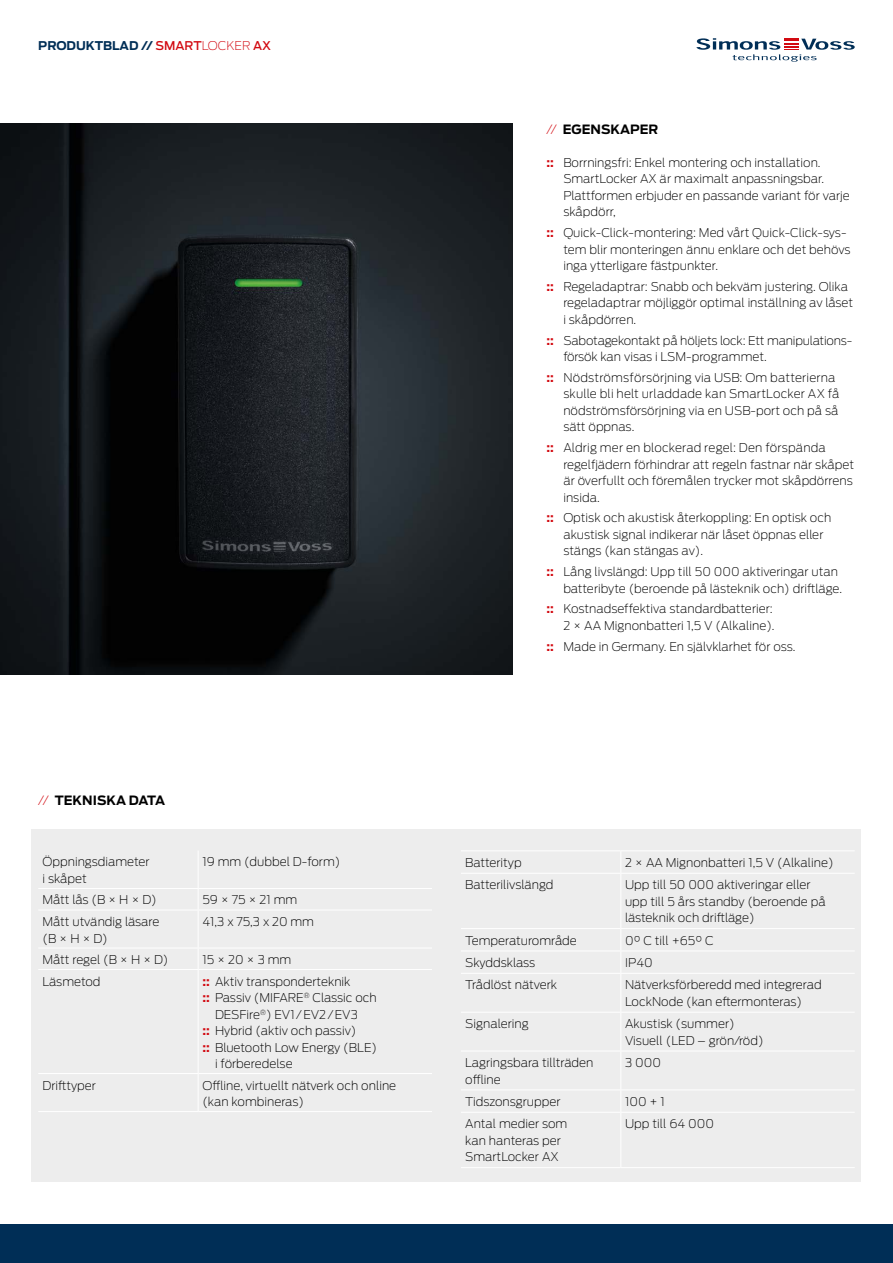
<style>
.page{position:relative;width:893px;height:1263px;background:#fff}
.page>*{position:absolute;margin:0;border:0;box-sizing:border-box;transform-origin:0 0}
.t1{font:700 12.75px "Antenna";color:#000}
.t2{font:200 12px/16.5px "Antenna";color:#000}
.t3{font:700 12px "Antenna";color:#002e56}
.s1{font-weight:500;color:#d20a11}
.s2{font-weight:200;color:#d20a11}
.s3{font-weight:700;color:#d20a11}
</style>
<div class="page">
<div style="left:0;top:1225px;width:893px;height:38px;background:#002e56"></div>
<div style="left:31px;top:829px;width:830px;height:353px;background:#ededed"></div>
<hr style="left:38px;top:888px;width:160px;height:1px;background:#fff">
<hr style="left:198px;top:888px;width:234px;height:1px;background:#fff">
<hr style="left:38px;top:910px;width:160px;height:1px;background:#fff">
<hr style="left:198px;top:910px;width:234px;height:1px;background:#fff">
<hr style="left:38px;top:948px;width:160px;height:1px;background:#fff">
<hr style="left:198px;top:948px;width:234px;height:1px;background:#fff">
<hr style="left:38px;top:969px;width:160px;height:1px;background:#fff">
<hr style="left:198px;top:969px;width:234px;height:1px;background:#fff">
<hr style="left:38px;top:1073px;width:160px;height:1px;background:#fff">
<hr style="left:198px;top:1073px;width:234px;height:1px;background:#fff">
<hr style="left:38px;top:1111px;width:160px;height:1px;background:#fff">
<hr style="left:198px;top:1111px;width:234px;height:1px;background:#fff">
<hr style="left:198px;top:850px;width:1px;height:38px;background:#fff">
<svg style="left:198px;top:889px;width:1px;height:21px"></svg>
<hr style="left:198px;top:910px;width:1px;height:38px;background:#fff">
<svg style="left:198px;top:949px;width:1px;height:20px"></svg>
<hr style="left:198px;top:970px;width:1px;height:103px;background:#fff">
<hr style="left:198px;top:1074px;width:1px;height:37px;background:#fff">
<hr style="left:461px;top:850px;width:160px;height:1px;background:#fff">
<hr style="left:621px;top:850px;width:234px;height:1px;background:#fff">
<hr style="left:461px;top:873px;width:160px;height:1px;background:#fff">
<hr style="left:621px;top:873px;width:234px;height:1px;background:#fff">
<hr style="left:461px;top:928px;width:160px;height:1px;background:#fff">
<hr style="left:621px;top:928px;width:234px;height:1px;background:#fff">
<hr style="left:461px;top:950px;width:160px;height:1px;background:#fff">
<hr style="left:621px;top:950px;width:234px;height:1px;background:#fff">
<hr style="left:461px;top:973px;width:160px;height:1px;background:#fff">
<hr style="left:621px;top:973px;width:234px;height:1px;background:#fff">
<hr style="left:461px;top:1051px;width:160px;height:1px;background:#fff">
<hr style="left:621px;top:1051px;width:234px;height:1px;background:#fff">
<hr style="left:461px;top:1089px;width:160px;height:1px;background:#fff">
<hr style="left:621px;top:1089px;width:234px;height:1px;background:#fff">
<hr style="left:461px;top:1112px;width:160px;height:1px;background:#fff">
<hr style="left:621px;top:1112px;width:234px;height:1px;background:#fff">
<hr style="left:461px;top:1167px;width:160px;height:1px;background:#fff">
<hr style="left:621px;top:1167px;width:234px;height:1px;background:#fff">
<svg style="left:620px;top:851px;width:1px;height:22px"></svg>
<hr style="left:620px;top:873px;width:1px;height:55px;background:#fff">
<svg style="left:620px;top:929px;width:1px;height:44px"></svg>
<hr style="left:620px;top:974px;width:1px;height:38px;background:#fff">
<hr style="left:620px;top:1012px;width:1px;height:39px;background:#fff">
<hr style="left:620px;top:1051px;width:1px;height:38px;background:#fff">
<svg style="left:620px;top:1090px;width:1px;height:22px"></svg>
<hr style="left:620px;top:1112px;width:1px;height:55px;background:#fff">
<hr style="left:461px;top:1012px;width:160px;height:1px;background:#fff">
<hr style="left:621px;top:1012px;width:234px;height:1px;background:#fff">
<img style="left:0;top:123px;width:512px;height:551px">
<svg style="left:696px;top:38px;width:159px;height:24px"></svg>
<p class="t3" style="left:38px;top:37px;width:234px">PRODUKTBLAD // <span class="s1">SMART</span><span class="s2">LOCKER</span> <span class="s1">AX</span></p>
<p class="t1" style="left:38px;top:792px;width:128px"><span class="s2">//</span> TEKNISKA DATA</p>
<p class="t2" style="left:43px;top:853px;width:109px">Öppningsdiameter i skåpet</p>
<p class="t2" style="left:202px;top:853px;width:139px">19 mm (dubbel D-form)</p>
<p class="t2" style="left:43px;top:891px;width:116px">Mått lås (B × H × D)</p>
<p class="t2" style="left:202px;top:891px;width:96px">59 × 75 × 21 mm</p>
<p class="t2" style="left:43px;top:913px;width:118px">Mått utvändig läsare (B × H × D)</p>
<p class="t2" style="left:202px;top:913px;width:113px">41,3 x 75,3 x 20 mm</p>
<p class="t2" style="left:43px;top:951px;width:128px">Mått regel (B × H × D)</p>
<p class="t2" style="left:202px;top:951px;width:91px">15 × 20 × 3 mm</p>
<p class="t2" style="left:43px;top:972px;width:60px">Läsmetod</p>
<p class="t2" style="left:202px;top:972px;width:150px"><span class="s3">::</span> Aktiv transponderteknik</p>
<p class="t2" style="left:202px;top:989px;width:176px"><span class="s3">::</span> Passiv (MIFARE<sup>®</sup> Classic och</p>
<p class="t2" style="left:215px;top:1005px;width:144px">DESFire<sup>®</sup>) EV1 /EV2/EV3</p>
<p class="t2" style="left:202px;top:1022px;width:155px"><span class="s3">::</span> Hybrid (aktiv och passiv)</p>
<p class="t2" style="left:202px;top:1038px;width:176px"><span class="s3">::</span> Bluetooth Low Energy (BLE)</p>
<p class="t2" style="left:215px;top:1055px;width:79px">i förberedelse</p>
<p class="t2" style="left:43px;top:1076px;width:55px">Drifttyper</p>
<p class="t2" style="left:202px;top:1076px;width:195px">Offline, virtuellt nätverk och online (kan kombineras)</p>
<p class="t1" style="left:546px;top:120px;width:114px"><span class="s2">//</span> EGENSKAPER</p>
<p class="t2" style="left:563px;top:154px;width:288px;text-indent:-17px"><span class="s3">::</span> Borrningsfri: Enkel montering och installation.<br>SmartLocker AX är maximalt anpassningsbar.<br>Plattformen erbjuder en passande variant för varje skåpdörr,</p>
<p class="t2" style="left:563px;top:224px;width:289px;text-indent:-17px"><span class="s3">::</span> Quick-Click-montering: Med vårt Quick-Click-sys&shy;tem blir monteringen ännu enklare och det behövs inga ytterligare fästpunkter.</p>
<p class="t2" style="left:563px;top:278px;width:291px;text-indent:-17px"><span class="s3">::</span> Regeladaptrar: Snabb och bekväm justering. Olika regeladaptrar möjliggör optimal inställning av låset i skåpdörren.</p>
<p class="t2" style="left:563px;top:332px;width:291px;text-indent:-17px"><span class="s3">::</span> Sabotagekontakt på höljets lock: Ett manipulations&shy;försök kan visas i LSM-programmet.</p>
<p class="t2" style="left:563px;top:369px;width:278px;text-indent:-17px"><span class="s3">::</span> Nödströmsförsörjning via USB: Om batterierna skulle bli helt urladdade kan SmartLocker AX få nödströmsförsörjning via en USB-port och på så sätt öppnas.</p>
<p class="t2" style="left:563px;top:439px;width:292px;text-indent:-17px"><span class="s3">::</span> Aldrig mer en blockerad regel: Den förspända regelfjädern förhindrar att regeln fastnar när skåpet är överfullt och föremålen trycker mot skåpdörrens insida.</p>
<p class="t2" style="left:563px;top:509px;width:269px;text-indent:-17px"><span class="s3">::</span> Optisk och akustisk återkoppling: En optisk och akustisk signal indikerar när låset öppnas eller stängs (kan stängas av).</p>
<p class="t2" style="left:563px;top:563px;width:280px;text-indent:-17px"><span class="s3">::</span> Lång livslängd: Upp till 50 000 aktiveringar utan batteribyte (beroende på lästeknik och) driftläge.</p>
<p class="t2" style="left:546px;top:600px;width:230px;text-align:right"><span class="s3">::</span> Kostnadseffektiva standardbatterier:<br>2 × AA Mignonbatteri 1,5 V (Alkaline).</p>
<p class="t2" style="left:546px;top:638px;width:251px"><span class="s3">::</span> Made in Germany. En självklarhet för oss.</p>
<p class="t2" style="left:465px;top:854px;width:58px">Batterityp</p>
<p class="t2" style="left:625px;top:854px;width:210px">2 × AA Mignonbatteri 1,5 V (Alkaline)</p>
<p class="t2" style="left:465px;top:876px;width:90px">Batterilivslängd</p>
<p class="t2" style="left:625px;top:876px;width:202px">Upp till 50 000 aktiveringar eller upp till 5 års standby (beroende på lästeknik och driftläge)</p>
<p class="t2" style="left:465px;top:931px;width:113px">Temperaturområde</p>
<p class="t2" style="left:625px;top:931px;width:90px">0° C till +65° C</p>
<p class="t2" style="left:465px;top:954px;width:72px">Skyddsklass</p>
<p class="t2" style="left:625px;top:954px;width:29px">IP40</p>
<p class="t2" style="left:465px;top:976px;width:93px">Trådlöst nätverk</p>
<p class="t2" style="left:625px;top:976px;width:198px">Nätverksförberedd med integrerad<br>LockNode (kan eftermonteras)</p>
<p class="t2" style="left:465px;top:1015px;width:65px">Signalering</p>
<p class="t2" style="left:625px;top:1015px;width:140px">Akustisk (summer)<br>Visuell (LED – grön/röd)</p>
<p class="t2" style="left:465px;top:1054px;width:130px">Lagringsbara tillträden offline</p>
<p class="t2" style="left:625px;top:1054px;width:37px">3 000</p>
<p class="t2" style="left:465px;top:1093px;width:97px">Tidszonsgrupper</p>
<p class="t2" style="left:625px;top:1093px;width:41px">100 + 1</p>
<p class="t2" style="left:465px;top:1115px;width:104px">Antal medier som kan hanteras per<br>SmartLocker AX</p>
<p class="t2" style="left:625px;top:1115px;width:90px">Upp till 64 000</p>
</div>
